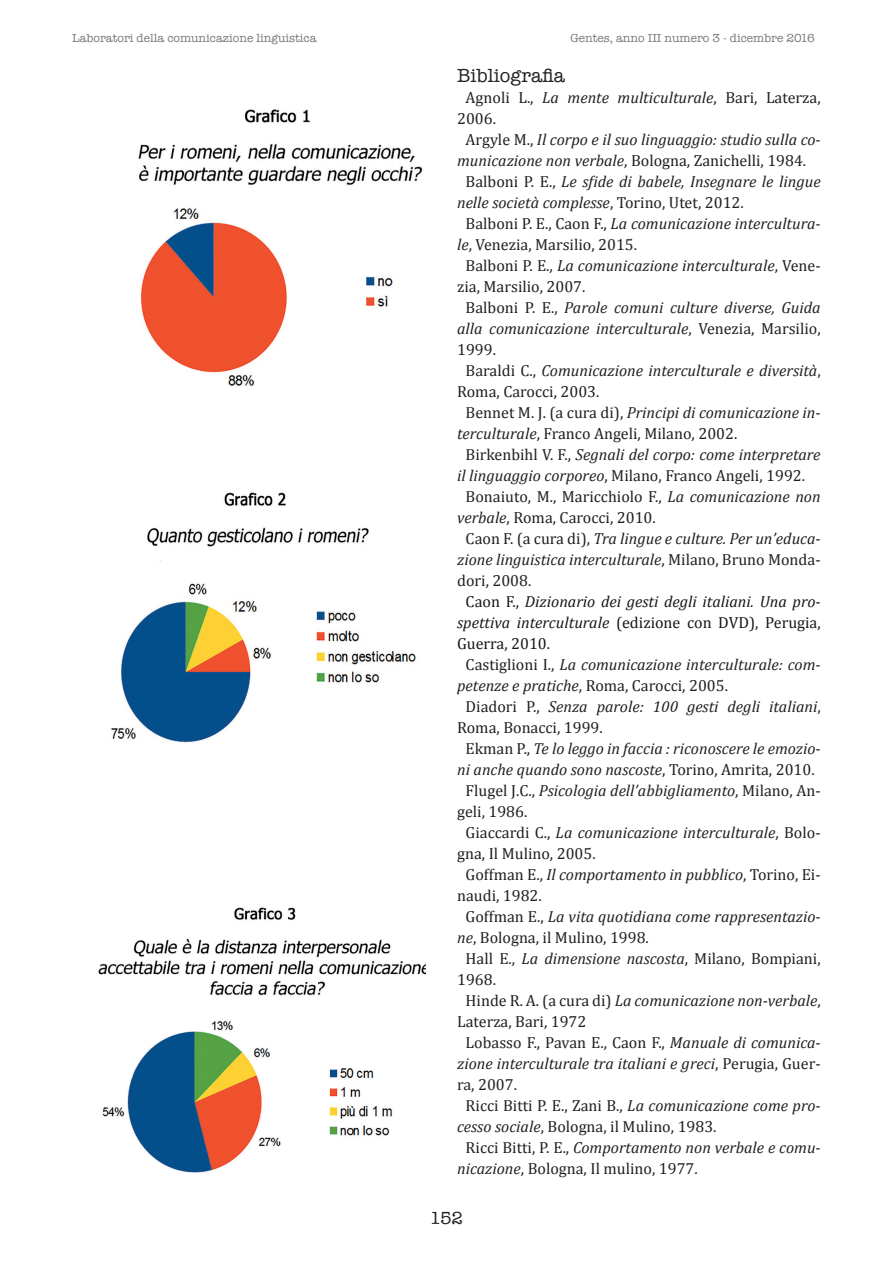
<style>
.page{position:relative;width:893px;height:1263px;background:#fff}
.page>*{position:absolute;margin:0;border:0;box-sizing:border-box;transform-origin:0 0}
.t1{font:19.5px "American Typewriter";color:#231f20}
.t2{font:18px "American Typewriter";color:#231f20}
.t3{font:italic 16.05px "Cambria";color:#231f20}
.t4{font:16.05px "Cambria";color:#231f20}
.t5{font:16.05px "Cambria";color:#15181c}
.t6{font:italic 16.05px "Cambria";color:#15181c}
.t7{font:12px "American Typewriter";color:#76787b}
.s1{font-style:italic}
.s2{font-style:normal}
</style>
<div class="page">
<img style="left:138px;top:109px;width:285px;height:277px">
<img style="left:111px;top:492px;width:305px;height:251px">
<img style="left:98px;top:907px;width:327px;height:266px">
<p class="t7" style="left:72px;top:29px;width:246px">Laboratori della comunicazione linguistica</p>
<p class="t7" style="left:570px;top:29px;width:246px">Gentes, anno III numero 3 - dicembre 2016</p>
<p class="t1" style="left:457px;top:60px;width:109px">Bibliografia</p>
<p class="t4" style="left:466px;top:88px;width:357px">Agnoli L., <span class="s1">La mente multiculturale</span>, Bari, Laterza,</p>
<p class="t4" style="left:457px;top:109px;width:40px">2006.</p>
<p class="t3" style="left:466px;top:128px;width:357px"><span class="s2">Argyle M.,</span> Il corpo e il suo linguaggio: studio sulla co-</p>
<p class="t4" style="left:457px;top:151px;width:351px"><span class="s1">municazione non verbale</span>, Bologna, Zanichelli, 1984.</p>
<p class="t3" style="left:466px;top:170px;width:357px"><span class="s2">Balboni P. E.,</span> Le sfide di babele, Insegnare le lingue</p>
<p class="t3" style="left:457px;top:191px;width:288px">nelle società complesse<span class="s2">, Torino, Utet, 2012.</span></p>
<p class="t3" style="left:466px;top:212px;width:357px"><span class="s2">Balboni P. E., Caon F.,</span> La comunicazione intercultura-</p>
<p class="t4" style="left:457px;top:235px;width:181px"><span class="s1">le</span>, Venezia, Marsilio, 2015.</p>
<p class="t3" style="left:466px;top:254px;width:357px"><span class="s2">Balboni P. E.,</span> La comunicazione interculturale<span class="s2">, Vene-</span></p>
<p class="t4" style="left:457px;top:277px;width:130px">zia, Marsilio, 2007.</p>
<p class="t3" style="left:466px;top:296px;width:356px"><span class="s2">Balboni P. E.,</span> Parole comuni culture diverse, Guida</p>
<p class="t3" style="left:457px;top:317px;width:365px">alla comunicazione interculturale<span class="s2">, Venezia, Marsilio,</span></p>
<p class="t4" style="left:457px;top:340px;width:40px">1999.</p>
<p class="t3" style="left:466px;top:359px;width:357px"><span class="s2">Baraldi C.,</span> Comunicazione interculturale e diversità<span class="s2">,</span></p>
<p class="t4" style="left:457px;top:382px;width:144px">Roma, Carocci, 2003.</p>
<p class="t3" style="left:466px;top:401px;width:357px"><span class="s2">Bennet M. J. (a cura di),</span> Principi di comunicazione in-</p>
<p class="t4" style="left:457px;top:424px;width:282px"><span class="s1">terculturale</span>, Franco Angeli, Milano, 2002.</p>
<p class="t3" style="left:466px;top:443px;width:356px"><span class="s2">Birkenbihl V. F.,</span> Segnali del corpo: come interpretare</p>
<p class="t4" style="left:457px;top:466px;width:349px"><span class="s1">il linguaggio corporeo</span>, Milano, Franco Angeli, 1992.</p>
<p class="t4" style="left:466px;top:487px;width:357px">Bonaiuto, M., Maricchiolo F., <span class="s1">La comunicazione non</span></p>
<p class="t4" style="left:457px;top:508px;width:200px"><span class="s1">verbale</span>, Roma, Carocci, 2010.</p>
<p class="t3" style="left:466px;top:527px;width:357px"><span class="s2">Caon F. (a cura di),</span> Tra lingue e culture. Per un’educa-</p>
<p class="t3" style="left:457px;top:548px;width:365px">zione linguistica interculturale<span class="s2">, Milano, Bruno Monda-</span></p>
<p class="t4" style="left:457px;top:571px;width:76px">dori, 2008.</p>
<p class="t6" style="left:466px;top:590px;width:357px"><span class="s2">Caon F.,</span> Dizionario dei gesti degli italiani. Una pro-</p>
<p class="t5" style="left:457px;top:613px;width:365px"><span class="s1">spettiva interculturale</span> (edizione con DVD), Perugia,</p>
<p class="t5" style="left:457px;top:634px;width:95px">Guerra, 2010.</p>
<p class="t3" style="left:466px;top:653px;width:357px"><span class="s2">Castiglioni I.,</span> La comunicazione interculturale: com-</p>
<p class="t4" style="left:457px;top:676px;width:272px"><span class="s1">petenze e pratiche</span>, Roma, Carocci, 2005.</p>
<p class="t3" style="left:466px;top:695px;width:357px"><span class="s2">Diadori P.,</span> Senza parole: 100 gesti degli italiani<span class="s2">,</span></p>
<p class="t4" style="left:457px;top:718px;width:147px">Roma, Bonacci, 1999.</p>
<p class="t3" style="left:466px;top:737px;width:357px"><span class="s2">Ekman P.,</span> Te lo leggo in faccia : riconoscere le emozio-</p>
<p class="t3" style="left:457px;top:758px;width:359px">ni anche quando sono nascoste<span class="s2">, Torino, Amrita, 2010.</span></p>
<p class="t3" style="left:466px;top:779px;width:357px"><span class="s2">Flugel J.C.,</span> Psicologia dell’abbigliamento<span class="s2">, Milano, An-</span></p>
<p class="t4" style="left:457px;top:802px;width:72px">geli, 1986.</p>
<p class="t3" style="left:466px;top:821px;width:357px"><span class="s2">Giaccardi C.,</span> La comunicazione interculturale<span class="s2">, Bolo-</span></p>
<p class="t4" style="left:457px;top:844px;width:140px">gna, Il Mulino, 2005.</p>
<p class="t3" style="left:466px;top:863px;width:357px"><span class="s2">Goffman E.,</span> Il comportamento in pubblico<span class="s2">, Torino, Ei-</span></p>
<p class="t4" style="left:457px;top:886px;width:86px">naudi, 1982.</p>
<p class="t3" style="left:466px;top:905px;width:357px"><span class="s2">Goffman E.,</span> La vita quotidiana come rappresentazio-</p>
<p class="t4" style="left:457px;top:928px;width:193px"><span class="s1">ne</span>, Bologna, il Mulino, 1998.</p>
<p class="t4" style="left:466px;top:949px;width:356px">Hall E., <span class="s1">La dimensione nascosta</span>, Milano, Bompiani,</p>
<p class="t4" style="left:457px;top:970px;width:40px">1968.</p>
<p class="t3" style="left:466px;top:989px;width:357px"><span class="s2">Hinde R. A. (a cura di)</span> La comunicazione non-verbale<span class="s2">,</span></p>
<p class="t4" style="left:457px;top:1012px;width:131px">Laterza, Bari, 1972</p>
<p class="t4" style="left:466px;top:1033px;width:357px">Lobasso F., Pavan E., Caon F., <span class="s1">Manuale di comunica-</span></p>
<p class="t3" style="left:457px;top:1052px;width:365px">zione interculturale tra italiani e greci<span class="s2">, Perugia, Guer-</span></p>
<p class="t4" style="left:457px;top:1075px;width:61px">ra, 2007.</p>
<p class="t3" style="left:466px;top:1094px;width:357px"><span class="s2">Ricci Bitti P. E., Zani B.,</span> La comunicazione come pro-</p>
<p class="t4" style="left:457px;top:1117px;width:261px"><span class="s1">cesso sociale</span>, Bologna, il Mulino, 1983.</p>
<p class="t3" style="left:466px;top:1136px;width:357px"><span class="s2">Ricci Bitti, P. E.,</span> Comportamento non verbale e comu-</p>
<p class="t4" style="left:457px;top:1159px;width:242px"><span class="s1">nicazione</span>, Bologna, Il mulino, 1977.</p>
<p class="t2" style="left:430px;top:1205px;width:35px">152</p>
</div>
